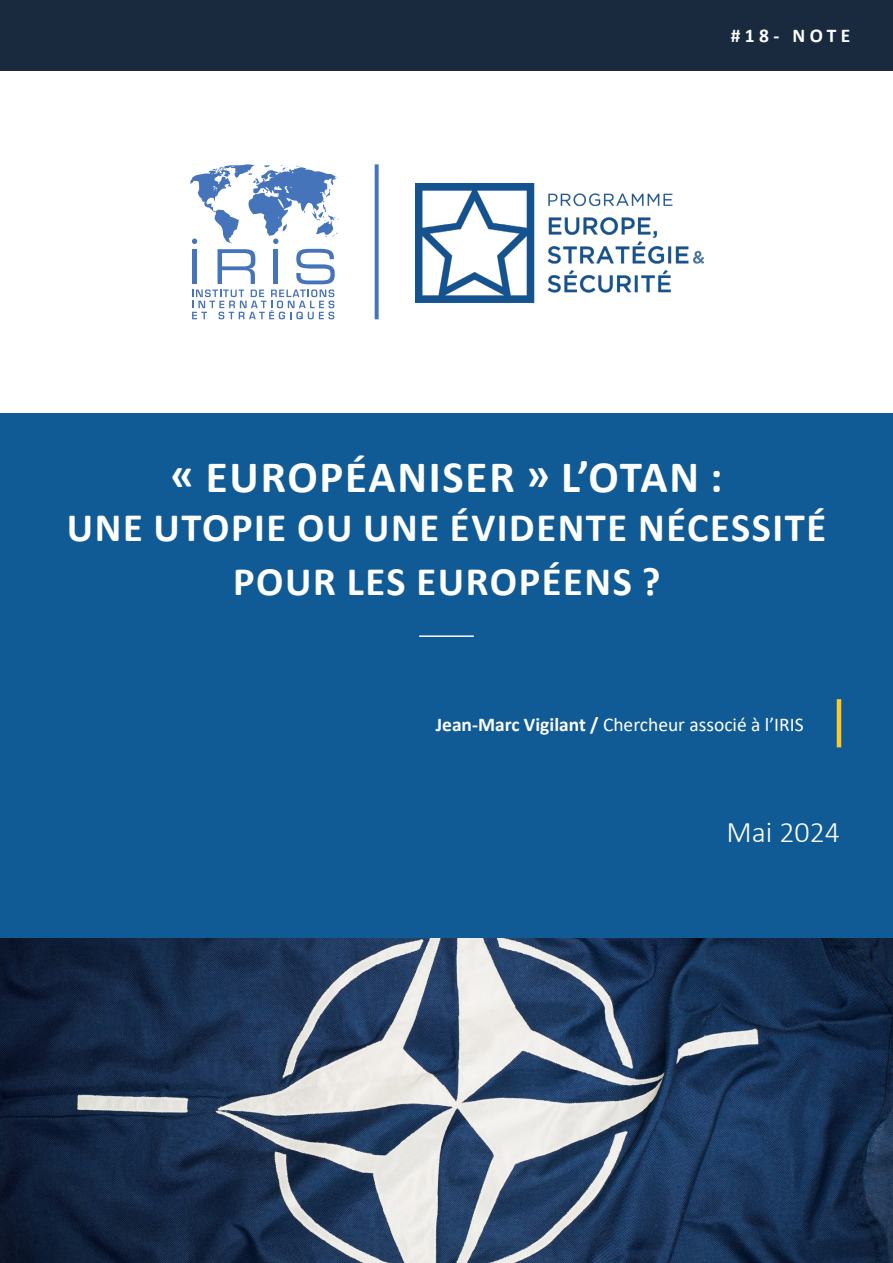
<style>
.page{position:relative;width:893px;height:1263px;background:#fff}
.page>*{position:absolute;margin:0;border:0;box-sizing:border-box;transform-origin:0 0}
.t1{font:700 45px "Calibri";letter-spacing:.04em;color:#fff}
.t2{font:700 40.5px "Calibri";letter-spacing:.04em;color:#fff}
.t3{font:300 30px "Calibri";color:#fff}
.t4{font:19.5px "Calibri";color:#fff}
.t5{font:700 19.5px "Calibri";letter-spacing:.225em;color:#fff}
.s1{font-weight:700}
</style>
<div class="page">
<img style="left:416px;top:184px;width:288px;height:119px">
<div style="left:0;top:414px;width:893px;height:849px;background:#105b95"></div>
<div style="left:0;top:0;width:893px;height:70px;background:#192a3f"></div>
<hr style="left:419px;top:635px;width:55px;height:2px;background:#fff">
<hr style="left:837px;top:699px;width:4px;height:48px;background:#fec927">
<img style="left:0;top:939px;width:893px;height:324px">
<svg style="left:190px;top:164px;width:148px;height:155px"></svg>
<svg style="left:375px;top:164px;width:4px;height:155px"></svg>
<p class="t5" style="left:731px;top:22px;width:121px">#18- NOTE</p>
<p class="t1" style="left:171px;top:445px;width:553px">« EUROPÉANISER » L’OTAN :</p>
<p class="t2" style="left:67px;top:499px;width:761px">UNE UTOPIE OU UNE ÉVIDENTE NÉCESSITÉ</p>
<p class="t2" style="left:233px;top:553px;width:429px">POUR LES EUROPÉENS ?</p>
<p class="t4" style="left:436px;top:711px;width:369px"><span class="s1">Jean-Marc Vigilant /</span> Chercheur associé à l’IRIS</p>
<p class="t3" style="left:726px;top:813px;width:115px">Mai 2024</p>
</div>
